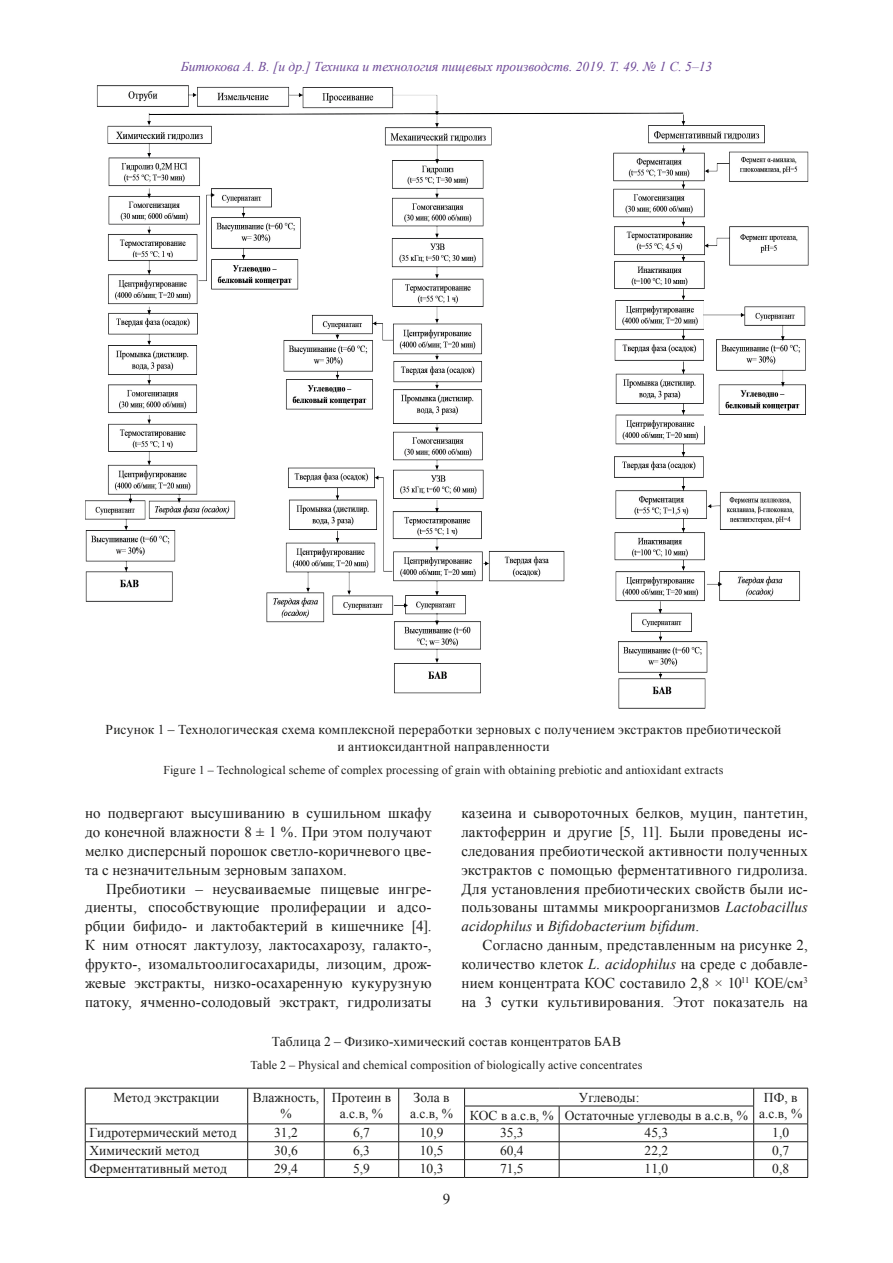
<style>
.page{position:relative;width:893px;height:1263px;background:#fff}
.page>*{position:absolute;margin:0;border:0;box-sizing:border-box;transform-origin:0 0}
.t1{font:15px/18.8px "Times New Roman";letter-spacing:.01em;color:#1d1d1b;text-align:justify}
.t2{font:13.5px/16.2px "Times New Roman";color:#1d1d1b;text-align:center}
.t3{font:italic 13.5px "Times New Roman";color:#6c4796}
.t4{font:12px "Times New Roman";letter-spacing:.01em;color:#1d1d1b}
.s1{font-style:italic}
</style>
<div class="page">
<svg style="left:86px;top:1089px;width:721px;height:88px"></svg>
<hr style="left:85px;top:1088px;width:163px;height:1px;background:#1d1d1b">
<hr style="left:248px;top:1088px;width:76px;height:1px;background:#1d1d1b">
<hr style="left:324px;top:1088px;width:75px;height:1px;background:#1d1d1b">
<hr style="left:399px;top:1088px;width:66px;height:1px;background:#1d1d1b">
<hr style="left:465px;top:1088px;width:94px;height:1px;background:#1d1d1b">
<hr style="left:559px;top:1088px;width:195px;height:1px;background:#1d1d1b">
<hr style="left:754px;top:1088px;width:54px;height:1px;background:#1d1d1b">
<hr style="left:464px;top:1106px;width:95px;height:1px;background:#1d1d1b">
<hr style="left:559px;top:1106px;width:195px;height:1px;background:#1d1d1b">
<hr style="left:85px;top:1123px;width:163px;height:1px;background:#1d1d1b">
<hr style="left:248px;top:1123px;width:76px;height:1px;background:#1d1d1b">
<hr style="left:324px;top:1123px;width:75px;height:1px;background:#1d1d1b">
<hr style="left:399px;top:1123px;width:66px;height:1px;background:#1d1d1b">
<hr style="left:465px;top:1123px;width:94px;height:1px;background:#1d1d1b">
<hr style="left:559px;top:1123px;width:195px;height:1px;background:#1d1d1b">
<hr style="left:754px;top:1123px;width:54px;height:1px;background:#1d1d1b">
<hr style="left:85px;top:1141px;width:163px;height:1px;background:#1d1d1b">
<hr style="left:248px;top:1141px;width:76px;height:1px;background:#1d1d1b">
<hr style="left:324px;top:1141px;width:75px;height:1px;background:#1d1d1b">
<hr style="left:399px;top:1141px;width:66px;height:1px;background:#1d1d1b">
<hr style="left:465px;top:1141px;width:94px;height:1px;background:#1d1d1b">
<hr style="left:559px;top:1141px;width:195px;height:1px;background:#1d1d1b">
<hr style="left:754px;top:1141px;width:54px;height:1px;background:#1d1d1b">
<hr style="left:85px;top:1159px;width:163px;height:1px;background:#1d1d1b">
<svg style="left:85px;top:1088px;width:1px;height:89px"></svg>
<hr style="left:248px;top:1159px;width:76px;height:1px;background:#1d1d1b">
<svg style="left:247px;top:1088px;width:1px;height:89px"></svg>
<hr style="left:324px;top:1159px;width:75px;height:1px;background:#1d1d1b">
<svg style="left:324px;top:1088px;width:1px;height:89px"></svg>
<hr style="left:399px;top:1159px;width:66px;height:1px;background:#1d1d1b">
<svg style="left:398px;top:1088px;width:1px;height:89px"></svg>
<hr style="left:465px;top:1159px;width:94px;height:1px;background:#1d1d1b">
<svg style="left:464px;top:1088px;width:1px;height:89px"></svg>
<hr style="left:559px;top:1159px;width:195px;height:1px;background:#1d1d1b">
<svg style="left:559px;top:1106px;width:1px;height:71px"></svg>
<hr style="left:754px;top:1159px;width:54px;height:1px;background:#1d1d1b">
<svg style="left:753px;top:1088px;width:1px;height:89px"></svg>
<svg style="left:807px;top:1088px;width:1px;height:89px"></svg>
<hr style="left:85px;top:1177px;width:163px;height:1px;background:#1d1d1b">
<hr style="left:248px;top:1177px;width:76px;height:1px;background:#1d1d1b">
<hr style="left:324px;top:1177px;width:75px;height:1px;background:#1d1d1b">
<hr style="left:399px;top:1177px;width:66px;height:1px;background:#1d1d1b">
<hr style="left:465px;top:1177px;width:94px;height:1px;background:#1d1d1b">
<hr style="left:559px;top:1177px;width:195px;height:1px;background:#1d1d1b">
<hr style="left:754px;top:1177px;width:54px;height:1px;background:#1d1d1b">
<img style="left:85px;top:85px;width:724px;height:624px">
<div style="left:704px;top:297px;width:107px;height:129px;background:#fff"></div>
<img style="left:704px;top:299px;width:106px;height:122px">
<p class="t3" style="left:181px;top:57px;width:533px">Битюкова А. В. [и др.] Техника и технология пищевых производств. 2019. Т. 49. № 1 С. 5–13</p>
<p class="t2" style="left:106px;top:721px;width:677px">Рисунок 1 – Технологическая схема комплексной переработки зерновых с получением экстрактов пребиотической и антиоксидантной направленности</p>
<p class="t4" style="left:164px;top:762px;width:561px">Figure 1 – Technological scheme of complex processing of grain with obtaining prebiotic and antioxidant extracts</p>
<p class="t1" style="left:85px;top:804px;width:348px">но подвергают высушиванию в сушильном шкафу до конечной влажности 8 ± 1 %. При этом получают мелко дисперсный порошок светло-коричневого цве&shy;та с незначительным зерновым запахом.</p>
<p class="t1" style="left:85px;top:879px;width:348px;text-indent:21px">Пребиотики – неусваиваемые пищевые ингре&shy;диенты, способствующие пролиферации и адсо&shy;рбции бифидо- и лактобактерий в кишечнике [4].<br>К ним относят лактулозу, лактосахарозу, галакто-, фрукто-, изомальтоолигосахариды, лизоцим, дрож&shy;жевые экстракты, низко-осахаренную кукурузную патоку, ячменно-солодовый экстракт, гидролизаты</p>
<p class="t1" style="left:461px;top:804px;width:348px">казеина и сывороточных белков, муцин, пантетин, лактоферрин и другие [5, 11]. Были проведены ис&shy;следования пребиотической активности полученных экстрактов с помощью ферментативного гидролиза.<br>Для установления пребиотических свойств были ис&shy;пользованы штаммы микроорганизмов <span class="s1">Lactobacillus acidophilus</span> и <span class="s1">Bifidobacterium bifidum</span>.</p>
<p class="t1" style="left:461px;top:935px;width:348px;text-indent:21px">Согласно данным, представленным на рисунке 2, количество клеток <span class="s1">L. acidophilus</span> на среде с добавле&shy;нием концентрата КОС составило 2,8 × 10<sup>11</sup> КОЕ/см<sup>3 </sup>на 3 сутки культивирования. Этот показатель на</p>
<p class="t2" style="left:272px;top:1033px;width:351px">Таблица 2 – Физико-химический состав концентратов БАВ</p>
<p class="t4" style="left:251px;top:1057px;width:393px">Table 2 – Physical and chemical composition of biologically active concentrates</p>
<p class="t2" style="left:113px;top:1089px;width:108px">Метод экстракции</p>
<p class="t2" style="left:253px;top:1089px;width:68px">Влажность, %</p>
<p class="t2" style="left:332px;top:1089px;width:61px">Протеин в а.с.в, %</p>
<p class="t2" style="left:410px;top:1089px;width:45px;text-align:left">Зола в а.с.в, %</p>
<p class="t2" style="left:579px;top:1089px;width:62px">Углеводы:</p>
<p class="t2" style="left:470px;top:1088px;width:334px;line-height:17.9px;text-align:left;text-indent:294px">ПФ, в<br>КОС в а.с.в, % Остаточные углеводы в а.с.в, % а.с.в, %</p>
<p class="t2" style="left:89px;top:1125px;width:149px">Гидротермический метод</p>
<p class="t2" style="left:274px;top:1125px;width:25px">31,2</p>
<p class="t2" style="left:353px;top:1125px;width:18px">6,7</p>
<p class="t2" style="left:420px;top:1125px;width:25px">10,9</p>
<p class="t2" style="left:500px;top:1125px;width:25px">35,3</p>
<p class="t2" style="left:645px;top:1125px;width:25px">45,3</p>
<p class="t2" style="left:772px;top:1125px;width:18px">1,0</p>
<p class="t2" style="left:89px;top:1142px;width:111px">Химический метод</p>
<p class="t2" style="left:274px;top:1142px;width:25px">30,6</p>
<p class="t2" style="left:353px;top:1142px;width:18px">6,3</p>
<p class="t2" style="left:420px;top:1142px;width:25px">10,5</p>
<p class="t2" style="left:500px;top:1142px;width:25px">60,4</p>
<p class="t2" style="left:645px;top:1142px;width:25px">22,2</p>
<p class="t2" style="left:772px;top:1142px;width:18px">0,7</p>
<p class="t2" style="left:89px;top:1160px;width:139px">Ферментативный метод</p>
<p class="t2" style="left:274px;top:1160px;width:25px">29,4</p>
<p class="t2" style="left:353px;top:1160px;width:18px">5,9</p>
<p class="t2" style="left:420px;top:1160px;width:25px">10,3</p>
<p class="t2" style="left:500px;top:1160px;width:25px">71,5</p>
<p class="t2" style="left:645px;top:1160px;width:25px">11,0</p>
<p class="t2" style="left:772px;top:1160px;width:18px">0,8</p>
<p class="t1" style="left:443px;top:1189px;width:9px">9</p>
</div>
